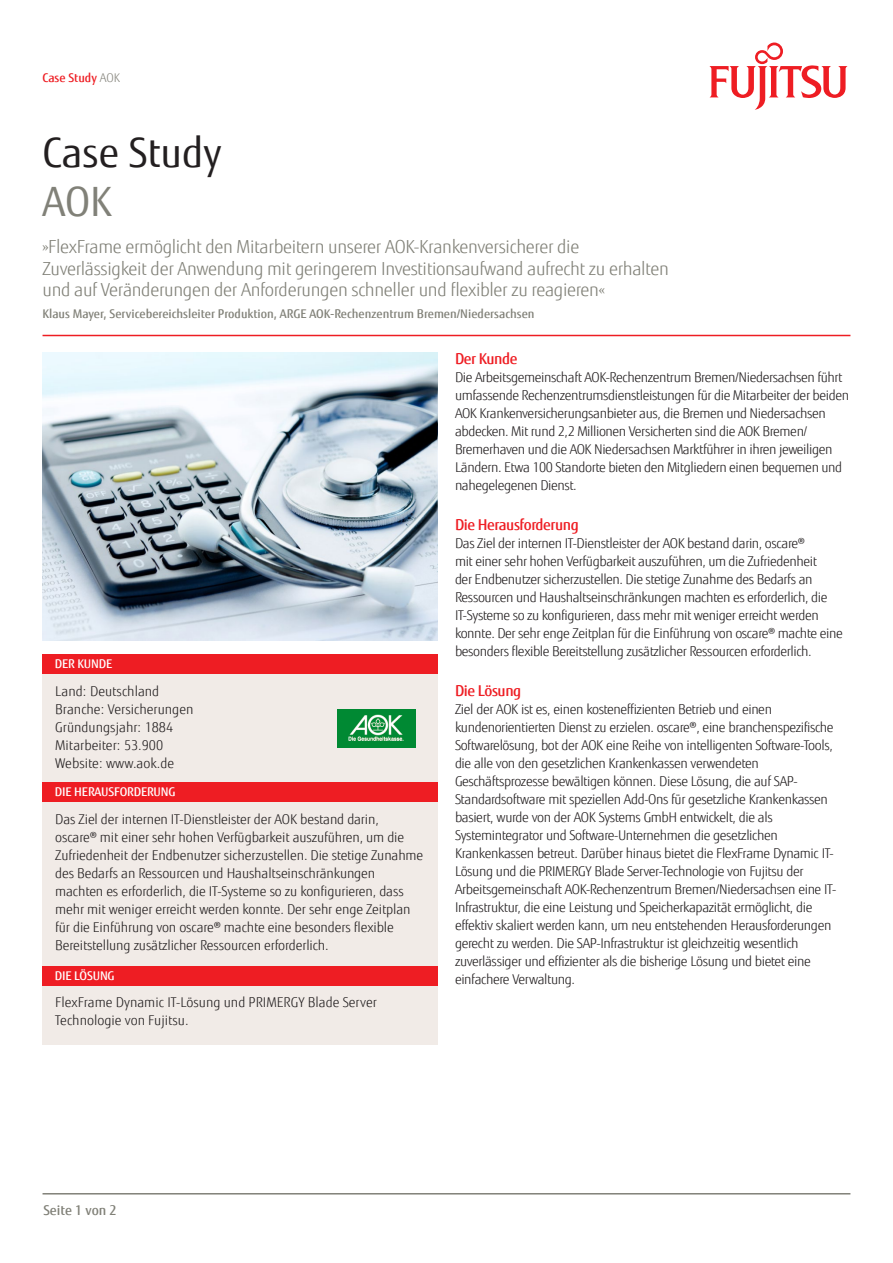
<style>
.page{position:relative;width:893px;height:1263px;background:#fff}
.page>*{position:absolute;margin:0;border:0;box-sizing:border-box;transform-origin:0 0}
.t1{font:40.5px "Fujitsu Sans";color:#231f20}
.t2{font:40.5px "Fujitsu Sans";color:#818178}
.t3{font:300 18px/21.6px "Fujitsu Sans";letter-spacing:-.02em;color:#818178}
.t4{font:500 15px "Fujitsu Sans";letter-spacing:-.03em;color:#ee1d23}
.Copytext{font:300 13.5px/18px "Fujitsu Sans";letter-spacing:-.03em;color:#231f20}
.Copytext-2{font:300 13.5px/18px "Fujitsu Sans";letter-spacing:-.01em;color:#231f20}
.Copytext-3{font:300 13.5px/18px "Fujitsu Sans";color:#231f20}
.t5{font:500 13.5px "Fujitsu Sans";color:#818178}
.t6{font:500 12px "Fujitsu Sans";color:#818178}
.t7{font:500 12px "Fujitsu Sans";letter-spacing:-.01em;color:#fff}
.t8{font:500 12px "Fujitsu Sans";color:#ee1d23}
.s1{font-weight:300;color:#87867e}
</style>
<div class="page">
<div style="left:43px;top:666px;width:395px;height:379px;background:#f1ebe7"></div>
<svg style="left:709px;top:43px;width:139px;height:67px"></svg>
<hr style="left:43px;top:335px;width:807px;height:1px;background:#ee1d23">
<hr style="left:43px;top:1193px;width:807px;height:1px;background:#818178">
<div style="left:43px;top:654px;width:395px;height:20px;background:#ee1d23"></div>
<div style="left:43px;top:782px;width:395px;height:20px;background:#ee1d23"></div>
<div style="left:43px;top:966px;width:395px;height:20px;background:#ee1d23"></div>
<img style="left:43px;top:352px;width:395px;height:288px">
<img style="left:338px;top:709px;width:77px;height:39px">
<p class="t8" style="left:43px;top:70px;width:79px">Case Study <span class="s1">AOK</span></p>
<p class="t1" style="left:43px;top:128px;width:181px">Case Study</p>
<p class="t2" style="left:43px;top:176px;width:71px">AOK</p>
<p class="t3" style="left:43px;top:236px;width:628px">»FlexFrame ermöglicht den Mitarbeitern unserer AOK-Krankenversicherer die<br>Zuverlässigkeit der Anwendung mit geringerem Investitionsaufwand aufrecht zu erhalten und auf Veränderungen der Anforderungen schneller und flexibler zu reagieren«</p>
<p class="t6" style="left:43px;top:306px;width:494px">Klaus Mayer, Servicebereichsleiter Produktion, ARGE AOK-Rechenzentrum Bremen/Niedersachsen</p>
<p class="t7" style="left:55px;top:656px;width:59px">DER KUNDE</p>
<p class="Copytext-3" style="left:55px;top:682px;width:106px">Land: Deutschland</p>
<p class="Copytext-3" style="left:55px;top:700px;width:140px">Branche: Versicherungen</p>
<p class="Copytext-3" style="left:55px;top:718px;width:119px">Gründungsjahr: 1884</p>
<p class="Copytext-3" style="left:55px;top:736px;width:109px">Mitarbeiter: 53.900</p>
<p class="Copytext-3" style="left:55px;top:754px;width:121px">Website: www.aok.de</p>
<p class="t7" style="left:55px;top:784px;width:122px">DIE HERAUSFORDERUNG</p>
<p class="Copytext-2" style="left:55px;top:810px;width:370px">Das Ziel der internen IT-Dienstleister der AOK bestand darin, oscare® mit einer sehr hohen Verfügbarkeit auszuführen, um die Zufriedenheit der Endbenutzer sicherzustellen. Die stetige Zunahme des Bedarfs an Ressourcen und Haushaltseinschränkungen machten es erforderlich, die IT-Systeme so zu konfigurieren, dass mehr mit weniger erreicht werden konnte. Der sehr enge Zeitplan für die Einführung von oscare® machte eine besonders flexible Bereitstellung zusätzlicher Ressourcen erforderlich.</p>
<p class="t7" style="left:55px;top:968px;width:62px">DIE LÖSUNG</p>
<p class="Copytext-3" style="left:55px;top:993px;width:323px">FlexFrame Dynamic IT-Lösung und PRIMERGY Blade Server<br>Technologie von Fujitsu.</p>
<p class="t4" style="left:455px;top:350px;width:64px">Der Kunde</p>
<p class="Copytext" style="left:455px;top:369px;width:396px">Die Arbeitsgemeinschaft AOK-Rechenzentrum Bremen/Niedersachsen führt umfassende Rechenzentrumsdienstleistungen für die Mitarbeiter der beiden AOK Krankenversicherungsanbieter aus, die Bremen und Niedersachsen abdecken. Mit rund 2,2 Millionen Versicherten sind die AOK Bremen/ Bremerhaven und die AOK Niedersachsen Marktführer in ihren jeweiligen Ländern. Etwa 100 Standorte bieten den Mitgliedern einen bequemen und nahegelegenen Dienst.</p>
<p class="t4" style="left:455px;top:515px;width:125px">Die Herausforderung</p>
<p class="Copytext" style="left:455px;top:534px;width:389px">Das Ziel der internen IT-Dienstleister der AOK bestand darin, oscare®<br>mit einer sehr hohen Verfügbarkeit auszuführen, um die Zufriedenheit<br>der Endbenutzer sicherzustellen. Die stetige Zunahme des Bedarfs an Ressourcen und Haushaltseinschränkungen machten es erforderlich, die IT-Systeme so zu konfigurieren, dass mehr mit weniger erreicht werden konnte. Der sehr enge Zeitplan für die Einführung von oscare® machte eine besonders flexible Bereitstellung zusätzlicher Ressourcen erforderlich.</p>
<p class="t4" style="left:455px;top:681px;width:68px">Die Lösung</p>
<p class="Copytext" style="left:455px;top:700px;width:383px">Ziel der AOK ist es, einen kosteneffizienten Betrieb und einen kundenorientierten Dienst zu erzielen. oscare®, eine branchenspezifische Softwarelösung, bot der AOK eine Reihe von intelligenten Software-Tools, die alle von den gesetzlichen Krankenkassen verwendeten Geschäftsprozesse bewältigen können. Diese Lösung, die auf SAP-Standardsoftware mit speziellen Add-Ons für gesetzliche Krankenkassen basiert, wurde von der AOK Systems GmbH entwickelt, die als Systemintegrator und Software-Unternehmen die gesetzlichen Krankenkassen betreut. Darüber hinaus bietet die FlexFrame Dynamic IT-Lösung und die PRIMERGY Blade Server-Technologie von Fujitsu der Arbeitsgemeinschaft AOK-Rechenzentrum Bremen/Niedersachsen eine IT-Infrastruktur, die eine Leistung und Speicherkapazität ermöglicht, die effektiv skaliert werden kann, um neu entstehenden Herausforderungen gerecht zu werden. Die SAP-Infrastruktur ist gleichzeitig wesentlich zuverlässiger und effizienter als die bisherige Lösung und bietet eine einfachere Verwaltung.</p>
<p class="t5" style="left:43px;top:1202px;width:75px">Seite 1 von 2</p>
</div>
